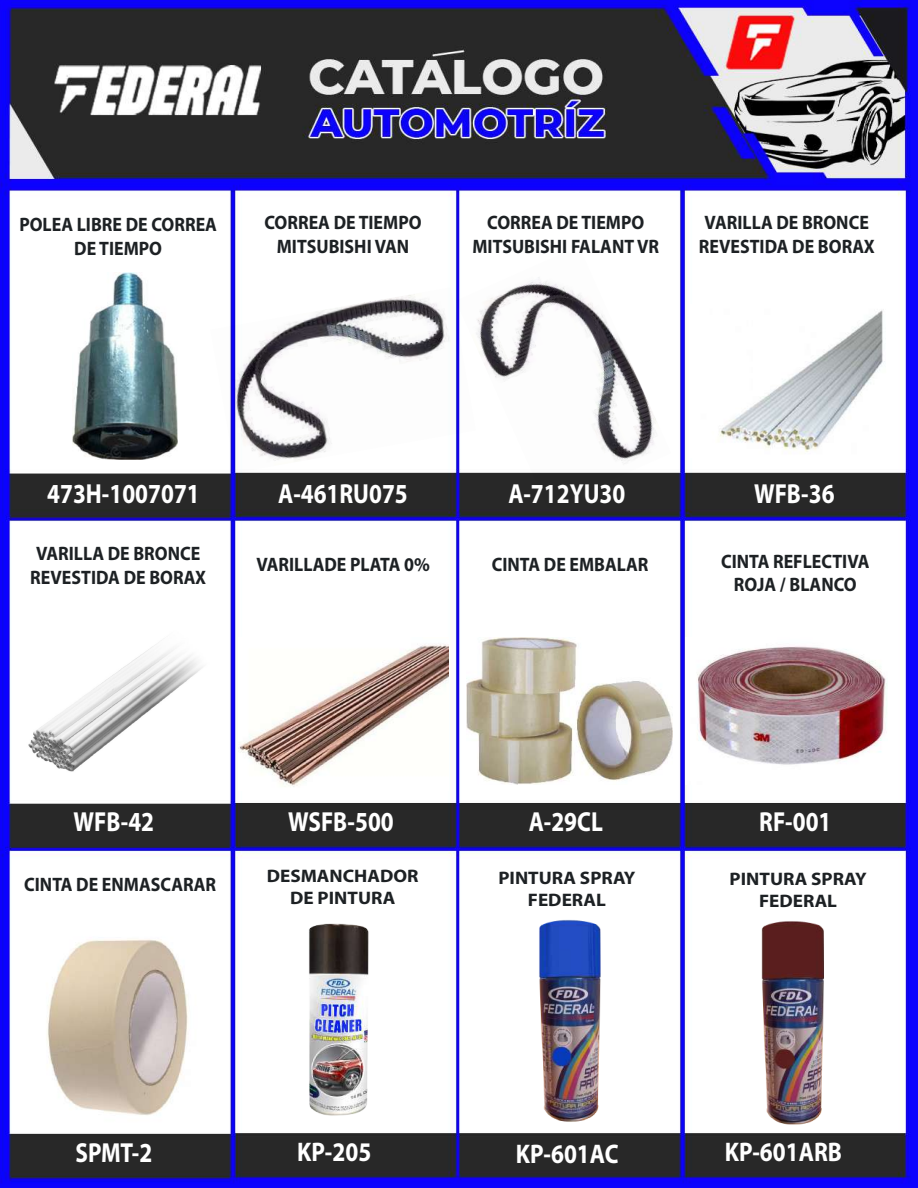
<style>
.page{position:relative;width:918px;height:1188px;background:#fff}
.page>*{position:absolute;margin:0;border:0;box-sizing:border-box;transform-origin:0 0}
.t1{font:27.6px "Myriad Variable Concept";letter-spacing:.195em;color:#fff;scale:.84 1}
.t2{font:27px "Myriad Variable Concept";letter-spacing:.195em;color:#fff;scale:.86 1}
.t3{font:19.5px/23.4px "Myriad Variable Concept";letter-spacing:.22em;color:#1d2124;text-align:center;scale:.92 1}
.t4{font:19.5px "Myriad Variable Concept";letter-spacing:.195em;color:#1d2124;scale:.92 1}
.t5{font:18.15px/21.8px "Myriad Variable Concept";letter-spacing:.23em;color:#1d2124;text-align:center;scale:1.06 1}
</style>
<div class="page">
<img style="left:0;top:0;width:918px;height:1188px">
<img style="left:73px;top:272px;width:104px;height:187px">
<img style="left:210px;top:287px;width:246px;height:186px">
<img style="left:456px;top:246px;width:215px;height:262px">
<img style="left:690px;top:304px;width:201px;height:153px">
<img style="left:17px;top:591px;width:202px;height:203px">
<img style="left:238px;top:637px;width:210px;height:153px">
<img style="left:466px;top:637px;width:207px;height:148px">
<img style="left:685px;top:637px;width:203px;height:148px">
<img style="left:23px;top:925px;width:181px;height:200px">
<img style="left:305px;top:916px;width:67px;height:201px">
<img style="left:502px;top:904px;width:141px;height:250px">
<img style="left:724px;top:917px;width:142px;height:212px">
<p class="t3" style="left:19px;top:213px;width:212px">POLEA LIBRE DE CORREA<br>DE TIEMPO</p>
<p class="t3" style="left:264px;top:211px;width:167px">CORREA DE TIEMPO<br>MITSUBISHIVAN</p>
<p class="t3" style="left:472px;top:211px;width:200px">CORREA DE TIEMPO<br>MITSUBISHIFALANT VR</p>
<p class="t3" style="left:699px;top:211px;width:188px;text-align:left">VARILLA DE BRONCE<br>REVESTIDA DE BORAX</p>
<h1 class="t1" style="left:47px;top:478px;width:178px">473H-1007071</h1>
<h1 class="t1" style="left:278px;top:478px;width:150px">A-461RU075</h1>
<h1 class="t1" style="left:508px;top:478px;width:135px">A-712YU30</h1>
<h1 class="t1" style="left:754px;top:478px;width:92px">WFB-36</h1>
<p class="t3" style="left:30px;top:542px;width:188px;text-align:left">VARILLA DE BRONCE<br>REVESTIDA DE BORAX</p>
<p class="t4" style="left:256px;top:553px;width:185px">VARILLADE PLATA 0%</p>
<p class="t3" style="left:492px;top:553px;width:168px">CINTA DE EMBALAR</p>
<p class="t3" style="left:721px;top:549px;width:158px">CINTA REFLECTIVA<br>ROJA / BLANCO</p>
<h1 class="t1" style="left:74px;top:805px;width:92px">WFB-42</h1>
<h1 class="t1" style="left:288px;top:805px;width:122px">WSFB-500</h1>
<h1 class="t1" style="left:529px;top:805px;width:85px">A-29CL</h1>
<h1 class="t1" style="left:759px;top:805px;width:82px">RF-001</h1>
<p class="t3" style="left:24px;top:873px;width:206px">CINTA DE ENMASCARAR</p>
<p class="t5" style="left:267px;top:865px;width:141px">DESMANCHADOR<br>DE PINTURA</p>
<p class="t5" style="left:498px;top:867px;width:127px">PINTURA SPRAY<br>FEDERAL</p>
<p class="t5" style="left:730px;top:868px;width:127px">PINTURA SPRAY<br>FEDERAL</p>
<h1 class="t1" style="left:75px;top:1137px;width:88px">SPMT-2</h1>
<h2 class="t2" style="left:297px;top:1136px;width:82px">KP-205</h2>
<h2 class="t2" style="left:516px;top:1138px;width:114px">KP-601AC</h2>
<h2 class="t2" style="left:725px;top:1136px;width:132px">KP-601ARB</h2>
</div>
